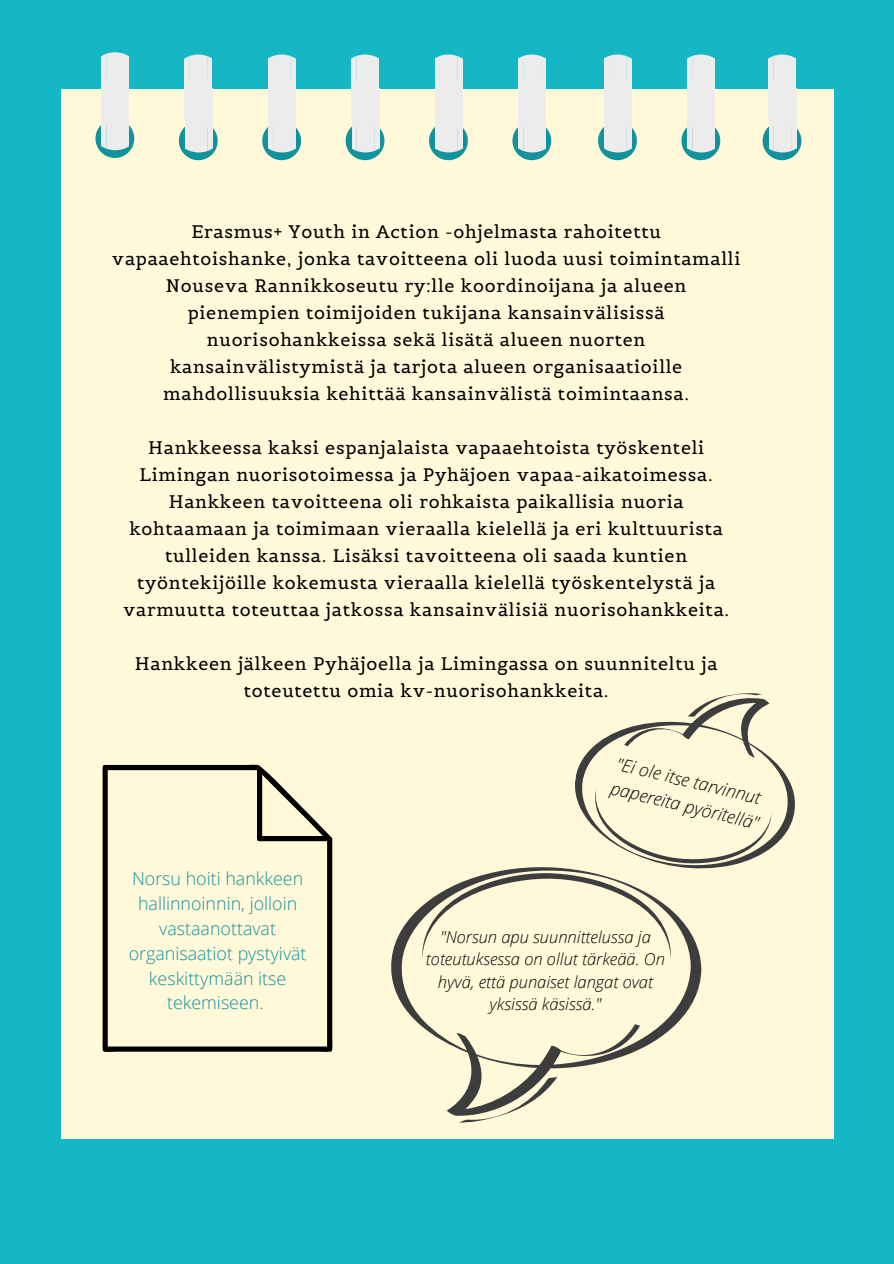
<style>
.page{position:relative;width:894px;height:1264px;background:#fff}
.page>*{position:absolute;margin:0;border:0;box-sizing:border-box;transform-origin:0 0}
.t1{font:18px "Belgrano";letter-spacing:.04em;color:#000}
.t2{font:300 17.85px/24.8px "Open Sans";color:#11929c;text-align:center}
.t3{font:italic 300 17.7px "Open Sans";color:#000}
.t4{font:italic 300 16.5px/22.5px "Open Sans";color:#000;text-align:center}
</style>
<div class="page">
<div style="left:0;top:0;width:893px;height:1263px;background:#15b7c4"></div>
<div style="left:61px;top:89px;width:771px;height:1050px;background:#fff8d9"></div>
<div style="left:102px;top:93px;width:27px;height:31px;background:#ececec"></div>
<svg style="left:95px;top:119px;width:39px;height:39px"></svg>
<div style="left:102px;top:86px;width:27px;height:7px;background:#ececec"></div>
<div style="left:101px;top:78px;width:27px;height:31px;background:#ececec"></div>
<svg style="left:101px;top:52px;width:27px;height:26px"></svg>
<div style="left:101px;top:109px;width:27px;height:7px;background:#ececec"></div>
<div style="left:185px;top:95px;width:27px;height:31px;background:#ececec"></div>
<svg style="left:179px;top:121px;width:38px;height:39px"></svg>
<div style="left:185px;top:80px;width:27px;height:31px;background:#ececec"></div>
<svg style="left:185px;top:55px;width:27px;height:25px"></svg>
<div style="left:268px;top:95px;width:27px;height:31px;background:#ececec"></div>
<svg style="left:262px;top:121px;width:39px;height:39px"></svg>
<div style="left:268px;top:80px;width:27px;height:31px;background:#ececec"></div>
<svg style="left:268px;top:55px;width:27px;height:25px"></svg>
<div style="left:352px;top:95px;width:27px;height:31px;background:#ececec"></div>
<svg style="left:345px;top:121px;width:39px;height:39px"></svg>
<div style="left:352px;top:88px;width:27px;height:8px;background:#ececec"></div>
<div style="left:351px;top:80px;width:27px;height:31px;background:#ececec"></div>
<svg style="left:351px;top:55px;width:27px;height:25px"></svg>
<div style="left:351px;top:111px;width:27px;height:8px;background:#ececec"></div>
<div style="left:435px;top:95px;width:27px;height:31px;background:#ececec"></div>
<svg style="left:429px;top:121px;width:38px;height:39px"></svg>
<div style="left:435px;top:80px;width:27px;height:31px;background:#ececec"></div>
<svg style="left:435px;top:55px;width:27px;height:25px"></svg>
<div style="left:518px;top:95px;width:27px;height:31px;background:#ececec"></div>
<svg style="left:512px;top:121px;width:39px;height:39px"></svg>
<div style="left:518px;top:80px;width:27px;height:31px;background:#ececec"></div>
<svg style="left:518px;top:55px;width:27px;height:25px"></svg>
<div style="left:604px;top:95px;width:27px;height:31px;background:#ececec"></div>
<svg style="left:598px;top:121px;width:38px;height:39px"></svg>
<div style="left:604px;top:80px;width:27px;height:31px;background:#ececec"></div>
<svg style="left:604px;top:55px;width:27px;height:25px"></svg>
<div style="left:687px;top:95px;width:27px;height:31px;background:#ececec"></div>
<svg style="left:681px;top:121px;width:39px;height:39px"></svg>
<div style="left:687px;top:80px;width:27px;height:31px;background:#ececec"></div>
<svg style="left:687px;top:55px;width:27px;height:25px"></svg>
<div style="left:768px;top:95px;width:27px;height:31px;background:#ececec"></div>
<svg style="left:762px;top:121px;width:39px;height:39px"></svg>
<div style="left:768px;top:80px;width:27px;height:31px;background:#ececec"></div>
<svg style="left:768px;top:55px;width:27px;height:25px"></svg>
<svg style="left:575px;top:699px;width:220px;height:149px"></svg>
<svg style="left:687px;top:693px;width:75px;height:34px"></svg>
<svg style="left:391px;top:906px;width:310px;height:210px"></svg>
<svg style="left:422px;top:788px;width:349px;height:172px"></svg>
<svg style="left:457px;top:1076px;width:100px;height:46px"></svg>
<svg style="left:102px;top:764px;width:230px;height:287px"></svg>
<p class="t1" style="left:191px;top:220px;width:471px">Erasmus+ Youth in Action -ohjelmasta rahoitettu</p>
<p class="t1" style="left:112px;top:247px;width:629px">vapaaehtoishanke, jonka tavoitteena oli luoda uusi toimintamalli</p>
<p class="t1" style="left:166px;top:274px;width:522px">Nouseva Rannikkoseutu ry:lle koordinoijana ja alueen</p>
<p class="t1" style="left:188px;top:301px;width:478px">pienempien toimijoiden tukijana kansainvälisissä</p>
<p class="t1" style="left:207px;top:328px;width:440px">nuorisohankkeissa sekä lisätä alueen nuorten</p>
<p class="t1" style="left:170px;top:355px;width:513px">kansainvälistymistä ja tarjota alueen organisaatioille</p>
<p class="t1" style="left:163px;top:382px;width:527px">mahdollisuuksia kehittää kansainvälistä toimintaansa.</p>
<p class="t1" style="left:148px;top:436px;width:557px">Hankkeessa kaksi espanjalaista vapaaehtoista työskenteli</p>
<p class="t1" style="left:139px;top:463px;width:574px">Limingan nuorisotoimessa ja Pyhäjoen vapaa-aikatoimessa.</p>
<p class="t1" style="left:169px;top:490px;width:516px">Hankkeen tavoitteena oli rohkaista paikallisia nuoria</p>
<p class="t1" style="left:129px;top:517px;width:595px">kohtaamaan ja toimimaan vieraalla kielellä ja eri kulttuurista</p>
<p class="t1" style="left:165px;top:544px;width:523px">tulleiden kanssa. Lisäksi tavoitteena oli saada kuntien</p>
<p class="t1" style="left:137px;top:571px;width:579px">työntekijöille kokemusta vieraalla kielellä työskentelystä ja</p>
<p class="t1" style="left:123px;top:598px;width:607px">varmuutta toteuttaa jatkossa kansainvälisiä nuorisohankkeita.</p>
<p class="t1" style="left:135px;top:652px;width:584px">Hankkeen jälkeen Pyhäjoella ja Limingassa on suunniteltu ja</p>
<p class="t1" style="left:244px;top:679px;width:366px">toteutettu omia kv-nuorisohankkeita.</p>
<p class="t2" style="left:129px;top:866px;width:179px">Norsu hoiti hankkeen hallinnoinnin, jolloin vastaanottavat organisaatiot pystyivät keskittymään itse tekemiseen.</p>
<p class="t3" style="left:619px;top:750px;width:150px;rotate:14deg">"Ei ole itse tarvinnut</p>
<p class="t3" style="left:614px;top:774px;width:153px;rotate:14deg">papereita pyöritellä"</p>
<p class="t4" style="left:426px;top:925px;width:240px">"Norsun apu suunnittelussa ja toteutuksessa on ollut tärkeää. On hyvä, että punaiset langat ovat yksissä käsissä."</p>
</div>
